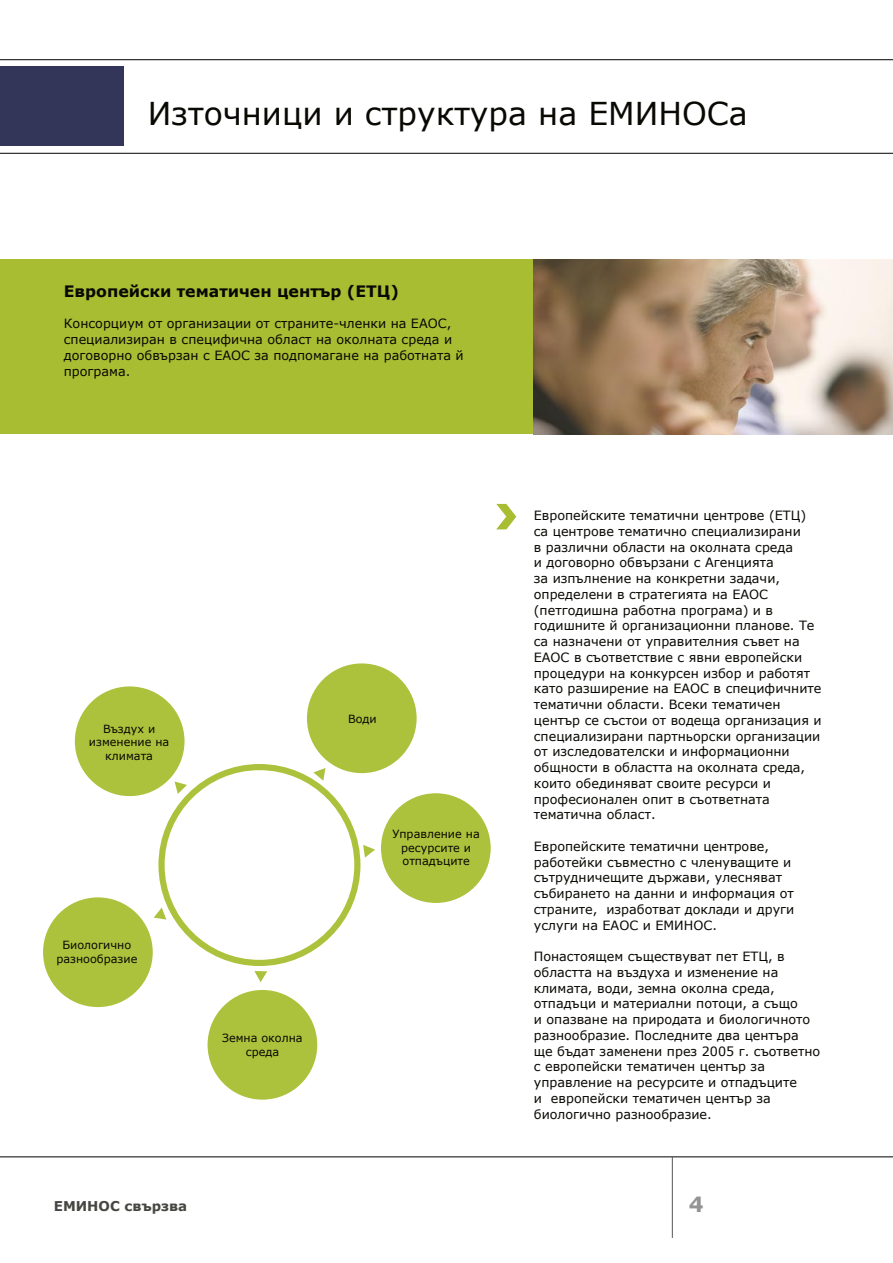
<style>
.page{position:relative;width:893px;height:1263px;background:#fff}
.page>*{position:absolute;margin:0;border:0;box-sizing:border-box;transform-origin:0 0}
.Page_Title{font:31.5px "Verdana";color:#090803}
.t1{font:700 21px "Verdana";color:#939393}
.SubTitle{font:700 15.75px "Verdana";color:#090803}
.t2{font:700 13.5px "Verdana";color:#464642}
.Text{font:12.75px/15.8px "Verdana";color:#090803}
.t3{font:11.25px/13.5px "Verdana";color:#090803;text-align:center}
</style>
<div class="page">
<hr style="left:0;top:1156px;width:893px;height:1px;background:#000">
<hr style="left:672px;top:1157px;width:1px;height:81px;background:#565656">
<div style="left:0;top:259px;width:538px;height:175px;background:#a9bd33"></div>
<div style="left:158px;top:764px;width:202px;height:202px;border:6px solid #adc23c;border-radius:50%"></div>
<svg style="left:313px;top:768px;width:12px;height:13px"></svg>
<svg style="left:154px;top:907px;width:12px;height:12px"></svg>
<svg style="left:254px;top:971px;width:13px;height:11px"></svg>
<svg style="left:363px;top:845px;width:12px;height:12px"></svg>
<svg style="left:175px;top:781px;width:12px;height:13px"></svg>
<div style="left:75px;top:686px;width:110px;height:110px;background:#adc23c;border-radius:50%"></div>
<div style="left:307px;top:663px;width:110px;height:110px;background:#adc23c;border-radius:50%"></div>
<div style="left:381px;top:793px;width:110px;height:110px;background:#adc23c;border-radius:50%"></div>
<div style="left:208px;top:990px;width:109px;height:110px;background:#adc23c;border-radius:50%"></div>
<div style="left:43px;top:897px;width:110px;height:110px;background:#adc23c;border-radius:50%"></div>
<svg style="left:496px;top:504px;width:20px;height:25px"></svg>
<div style="left:0;top:67px;width:124px;height:79px;background:#333659"></div>
<hr style="left:0;top:153px;width:893px;height:1px;background:#000">
<hr style="left:0;top:59px;width:893px;height:1px;background:#000">
<img style="left:534px;top:259px;width:359px;height:175px">
<p class="Page_Title" style="left:148px;top:93px;width:601px">Източници и структура на ЕМИНОСa</p>
<p class="SubTitle" style="left:64px;top:281px;width:337px">Европейски тематичен център (ETЦ)</p>
<p class="Text" style="left:64px;top:315px;width:401px">Консорциум от организации от страните-членки на ЕАОС, специализиран в специфична област на околната среда и договорно обвързан с ЕАОС за подпомагане на работната й програма.</p>
<p class="t3" style="left:89px;top:721px;width:82px">Въздух и изменение на климата</p>
<p class="t3" style="left:56px;top:938px;width:82px">Биологично разнообразие</p>
<p class="t3" style="left:348px;top:711px;width:30px">Води</p>
<p class="t3" style="left:393px;top:827px;width:89px">Управление на ресурсите и отпадъците</p>
<p class="t3" style="left:222px;top:1031px;width:82px">Земна околна среда</p>
<p class="Text" style="left:534px;top:507px;width:289px">Европейските тематични центрове (ETЦ) са центрове тематично специализирани<br>в различни области на околната среда<br>и договорно обвързани с Агенцията<br>за изпълнение на конкретни задачи, определени в стратегията на EAОС (петгодишна работна програма) и в годишните й организационни планове. Те са назначени от управителния съвет на EAОС в съответствие с явни европейски процедури на конкурсен избор и работят като разширение на EAОС в специфичните тематични области. Всеки тематичен център се състои от водеща организация и специализирани партньорски организации от изследователски и информационни общности в областта на околната среда, които обединяват своите ресурси и професионален опит в съответната тематична област.</p>
<p class="Text" style="left:534px;top:838px;width:262px">Европейските тематични центрове, работейки съвместно с членуващите и сътрудничещите държави, улесняват събирането на данни и информация от страните, изработват доклади и други услуги на ЕАОС и ЕМИНОС.</p>
<p class="Text" style="left:534px;top:948px;width:288px">Понастоящем съществуват пет ЕТЦ, в областта на въздуха и изменение на климата, води, земна околна среда, отпадъци и материални потоци, а също<br>и опазване на природата и биологичното разнообразие. Последните два центъра ще бъдат заменени през 2005 г. съответно с европейски тематичен център за управление на ресурсите и отпадъците<br>и европейски тематичен център за биологично разнообразие.</p>
<p class="t2" style="left:54px;top:1198px;width:135px">ЕМИНОС свързва</p>
<h2 class="t1" style="left:689px;top:1191px;width:16px">4</h2>
</div>
